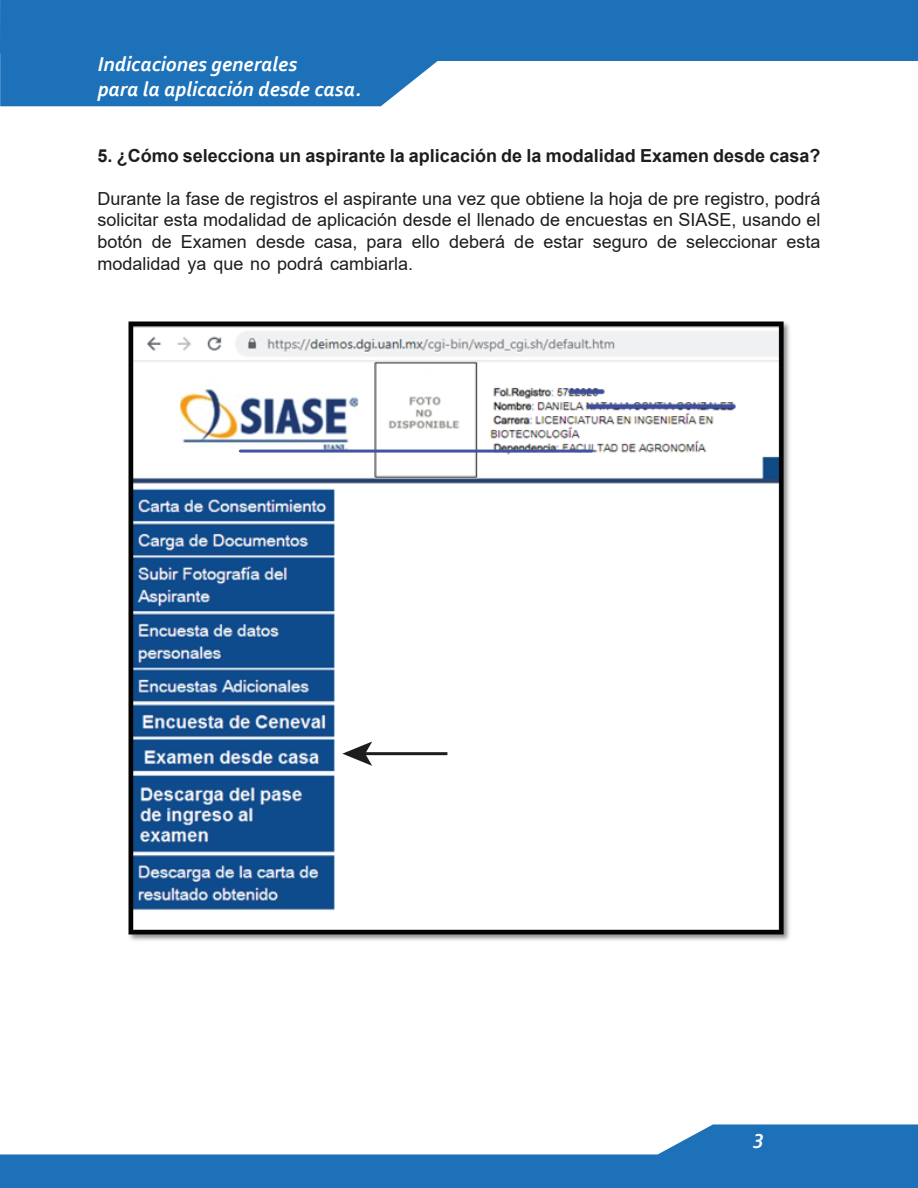
<style>
.page{position:relative;width:918px;height:1188px;background:#fff}
.page>*{position:absolute;margin:0;border:0;box-sizing:border-box;transform-origin:0 0}
.t1{font:italic 700 21px/25.2px "Corbel";color:#fff}
.t2{font:18px/21.6px "Arial";color:#1d1d1b;text-align:justify}
.t3{font:700 18px "Arial";color:#1d1d1b}
</style>
<div class="page">
<svg style="left:0;top:1124px;width:918px;height:64px;fill:#1d71b8"></svg>
<svg style="left:0;top:0;width:918px;height:106px;fill:#1d71b8"></svg>
<img style="left:128px;top:321px;width:662px;height:620px">
<hr style="left:364px;top:752px;width:83px;height:3px;background:#1d1d1b">
<svg style="left:342px;top:741px;width:30px;height:25px"></svg>
<hr style="left:240px;top:450px;width:352px;height:3px;background:#4054a1">
<p class="t1" style="left:98px;top:51px;width:265px">Indicaciones generales<br>para la aplicación desde casa.</p>
<p class="t3" style="left:97px;top:143px;width:725px">5. ¿Cómo selecciona un aspirante la aplicación de la modalidad Examen desde casa?</p>
<p class="t2" style="left:97px;top:188px;width:725px">Durante la fase de registros el aspirante una vez que obtiene la hoja de pre registro, podrá solicitar esta modalidad de aplicación desde el llenado de encuestas en SIASE, usando el botón de Examen desde casa, para ello deberá de estar seguro de seleccionar esta modalidad ya que no podrá cambiarla.</p>
<p class="t1" style="left:754px;top:1124px;width:11px">3</p>
</div>
